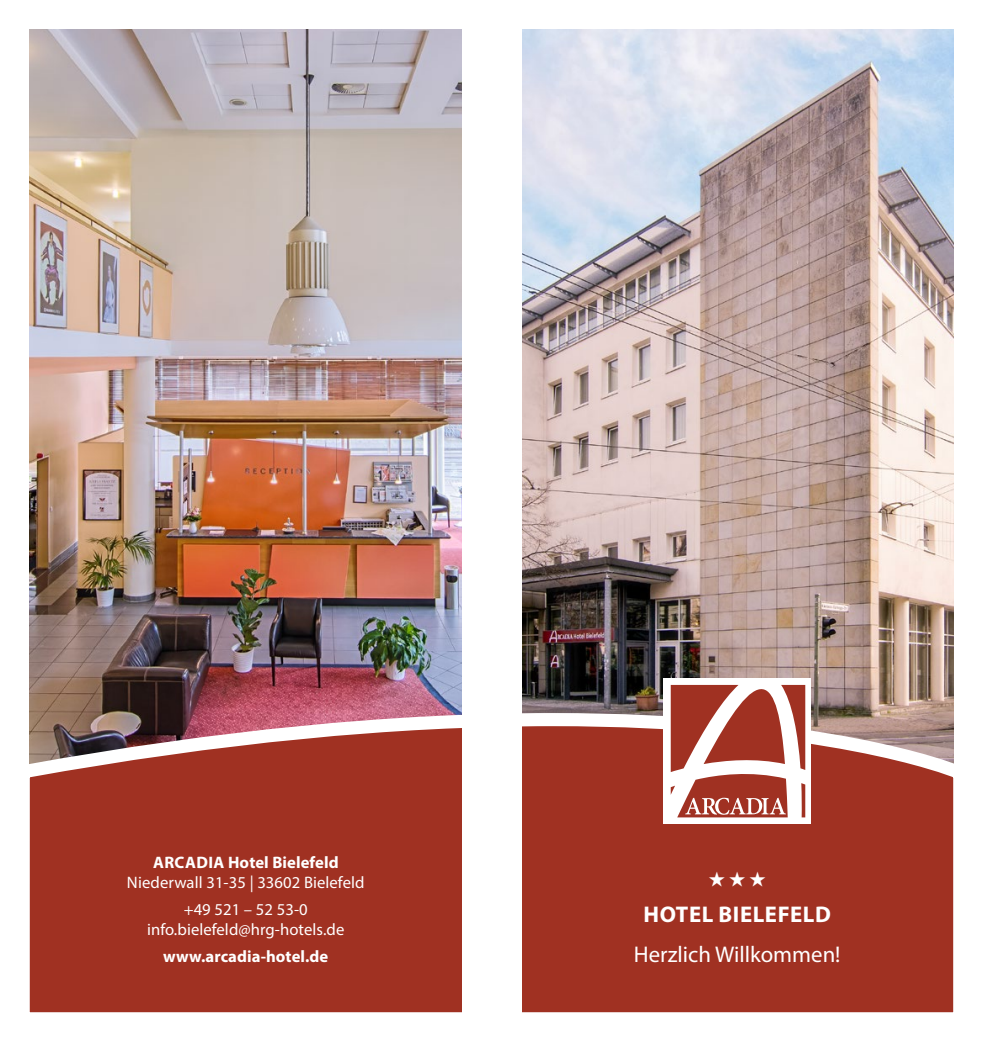
<style>
.page{position:relative;width:983px;height:1042px;background:#fff}
.page>*{position:absolute;margin:0;border:0;box-sizing:border-box;transform-origin:0 0}
.t1{font:22.75px "Myriad Pro";color:#fff}
.t2{font:700 22.75px "Myriad Pro";letter-spacing:.025em;color:#fff}
.t3{font:16.62px/26.9px "Myriad Pro";letter-spacing:.005em;color:#fff;text-align:center}
.t4{font:700 16.62px "Myriad Pro";letter-spacing:.005em;color:#fff}
</style>
<div class="page">
<img style="left:522px;top:30px;width:430px;height:676px">
<img style="left:30px;top:30px;width:431px;height:676px">
<svg style="left:29px;top:706px;width:925px;height:307px;background:#a33e31"></svg>
<div style="left:663px;top:678px;width:147px;height:145px;background:#fff"></div>
<svg style="left:670px;top:684px;width:135px;height:133px"></svg>
<div style="left:461px;top:0;width:60px;height:1042px;background:#fff"></div>
<svg style="left:709px;top:871px;width:56px;height:15px"></svg>
<p class="t4" style="left:153px;top:851px;width:187px">ARCADIA Hotel Bielefeld</p>
<p class="t3" style="left:127px;top:868px;width:239px">Niederwall 31-35 | 33602 Bielefeld +49 521 – 52 53-0</p>
<p class="t3" style="left:147px;top:915px;width:199px">info.bielefeld@hrg-hotels.de</p>
<p class="t4" style="left:163px;top:945px;width:167px">www.arcadia-hotel.de</p>
<h1 class="t1" style="left:633px;top:940px;width:208px">Herzlich Willkommen!</h1>
<h1 class="t2" style="left:643px;top:899px;width:189px">HOTEL BIELEFELD</h1>
</div>
